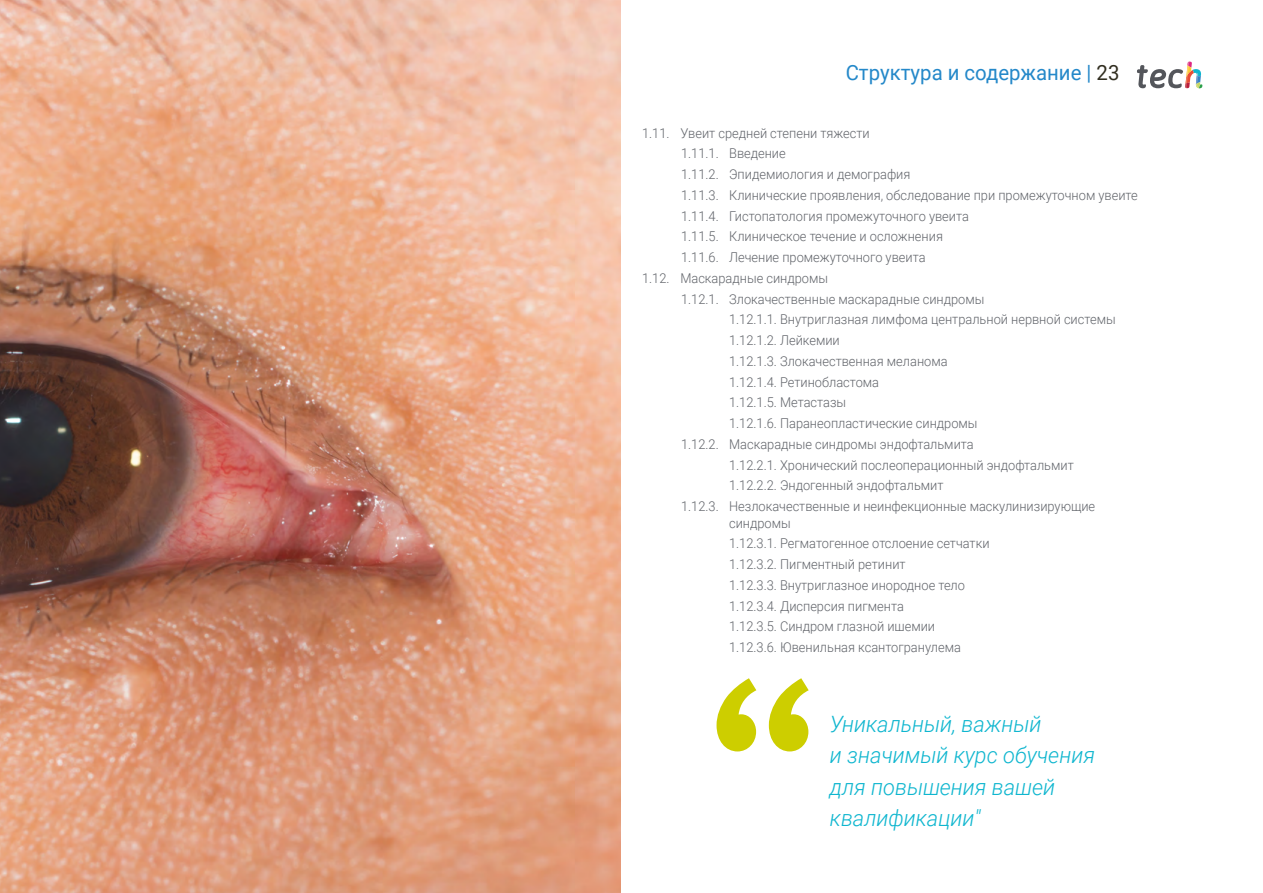
<style>
.page{position:relative;width:1263px;height:893px;background:#fff}
.page>*{position:absolute;margin:0;border:0;box-sizing:border-box;transform-origin:0 0}
.t1{font:italic 300 22.5px/31.5px "Roboto";color:#0fb6cf}
.t2{font:21px "Roboto";color:#2488c9}
.t3{font:300 13.5px/20.7px "Roboto";color:#61646a;scale:.95 1}
.s1{color:#312e20}
</style>
<div class="page">
<img style="left:0;top:0;width:621px;height:893px">
<svg style="left:716px;top:678px;width:93px;height:73px"></svg>
<svg style="left:1137px;top:62px;width:65px;height:27px"></svg>
<h2 class="t2" style="left:846px;top:57px;width:275px">Структура и содержание | <span class="s1">23</span></h2>
<p class="t3" style="left:642px;top:122px;width:241px">1.11. Увеит средней степени тяжести</p>
<p class="t3" style="left:681px;top:143px;width:112px">1.11.1. Введение</p>
<p class="t3" style="left:681px;top:164px;width:243px">1.11.2. Эпидемиология и демография</p>
<p class="t3" style="left:681px;top:184px;width:482px">1.11.3. Клинические проявления, обследование при промежуточном увеите</p>
<p class="t3" style="left:681px;top:205px;width:304px">1.11.4. Гистопатология промежуточного увеита</p>
<p class="t3" style="left:681px;top:226px;width:277px">1.11.5. Клиническое течение и осложнения</p>
<p class="t3" style="left:681px;top:247px;width:259px">1.11.6. Лечение промежуточного увеита</p>
<p class="t3" style="left:642px;top:267px;width:197px">1.12. Маскарадные синдромы</p>
<p class="t3" style="left:681px;top:288px;width:321px">1.12.1. Злокачественные маскарадные синдромы</p>
<p class="t3" style="left:729px;top:309px;width:408px">1.12.1.1. Внутриглазная лимфома центральной нервной системы</p>
<p class="t3" style="left:729px;top:330px;width:118px">1.12.1.2. Лейкемии</p>
<p class="t3" style="left:729px;top:350px;width:232px">1.12.1.3. Злокачественная меланома</p>
<p class="t3" style="left:729px;top:371px;width:159px">1.12.1.4. Ретинобластома</p>
<p class="t3" style="left:729px;top:392px;width:125px">1.12.1.5. Метастазы</p>
<p class="t3" style="left:729px;top:413px;width:263px">1.12.1.6. Паранеопластические синдромы</p>
<p class="t3" style="left:681px;top:433px;width:309px">1.12.2. Маскарадные синдромы эндофтальмита</p>
<p class="t3" style="left:729px;top:454px;width:364px">1.12.2.1. Хронический послеоперационный эндофтальмит</p>
<p class="t3" style="left:729px;top:475px;width:227px">1.12.2.2. Эндогенный эндофтальмит</p>
<p class="t3" style="left:681px;top:496px;width:437px">1.12.3. Незлокачественные и неинфекционные маскулинизирующие</p>
<p class="t3" style="left:729px;top:512px;width:276px">синдромы<br>1.12.3.1. Регматогенное отслоение сетчатки 1.12.3.2. Пигментный ретинит<br>1.12.3.3. Внутриглазное инородное тело 1.12.3.4. Дисперсия пигмента<br>1.12.3.5. Синдром глазной ишемии<br>1.12.3.6. Ювенильная ксантогранулема</p>
<h1 class="t1" style="left:830px;top:707px;width:266px">Уникальный, важный<br>и значимый курс обучения для повышения вашей квалификации"</h1>
</div>
